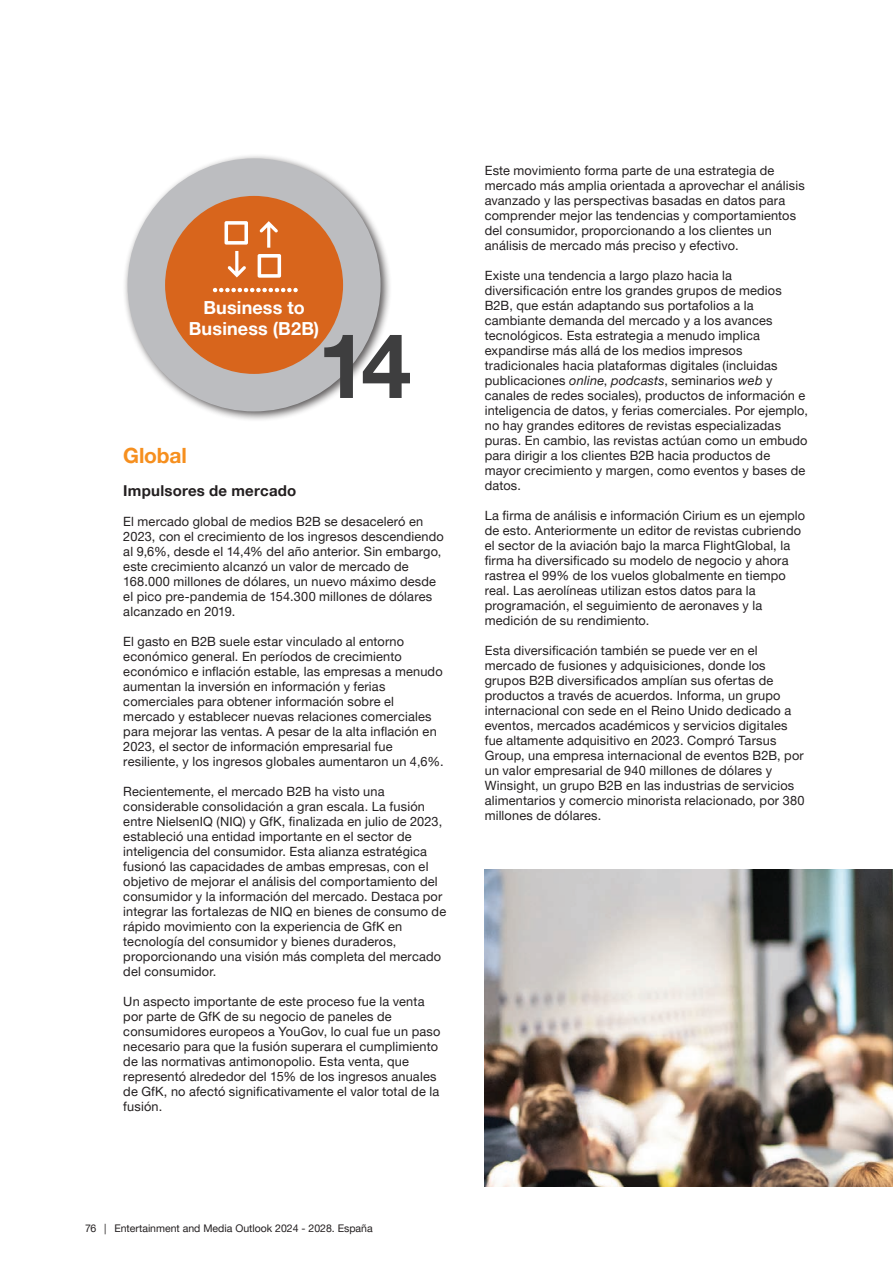
<style>
.page{position:relative;width:893px;height:1263px;background:#fff}
.page>*{position:absolute;margin:0;border:0;box-sizing:border-box;transform-origin:0 0}
.Number_-_72pt__Align_Left{font:700 90px "Helvetica Neue LT Pro";color:#3e3e3f}
.Texto_cuerpo{font:700 21px "Helvetica Neue LT Pro";letter-spacing:-.01em;color:#f68f1e}
.t1{font:700 18px/21px "Helvetica Neue LT Pro";letter-spacing:.01em;color:#fff;text-align:center}
.Texto_cuerpo-2{font:700 15px "Helvetica Neue LT Pro";letter-spacing:.015em;color:#231f20}
.Texto_cuerpo-3{font:12.75px/15px "Helvetica Neue LT Pro";letter-spacing:.015em;color:#231f20}
.t2{font:10.5px "Helvetica Neue LT Pro";color:#231f20}
.s1{font-style:italic}
</style>
<div class="page">
<img style="left:485px;top:869px;width:408px;height:317px">
<div style="left:122px;top:153px;width:270px;height:270px;background:#231f20;opacity:.75"></div>
<div style="left:128px;top:158px;width:253px;height:253px;background:#bcbdc0;border-radius:50%"></div>
<div style="left:165px;top:196px;width:178px;height:178px;background:#d8651c;border-radius:50%"></div>
<svg style="left:215px;top:288px;width:82px;height:4px"></svg>
<svg style="left:225px;top:221px;width:23px;height:24px"></svg>
<svg style="left:228px;top:251px;width:18px;height:26px"></svg>
<svg style="left:258px;top:254px;width:23px;height:24px"></svg>
<svg style="left:260px;top:221px;width:18px;height:27px"></svg>
<p class="t1" style="left:189px;top:296px;width:132px">Business to<br>Business (B2B)</p>
<p class="Number_-_72pt__Align_Left" style="left:318px;top:310px;width:95px">14</p>
<p class="Texto_cuerpo" style="left:123px;top:442px;width:65px">Global</p>
<p class="Texto_cuerpo-2" style="left:123px;top:481px;width:175px">Impulsores de mercado</p>
<p class="Texto_cuerpo-3" style="left:123px;top:514px;width:322px">El mercado global de medios B2B se desaceleró en 2023, con el crecimiento de los ingresos descendiendo al 9,6%, desde el 14,4% del año anterior. Sin embargo, este crecimiento alcanzó un valor de mercado de 168.000 millones de dólares, un nuevo máximo desde el pico pre-pandemia de 154.300 millones de dólares alcanzado en 2019.</p>
<p class="Texto_cuerpo-3" style="left:123px;top:634px;width:322px">El gasto en B2B suele estar vinculado al entorno económico general. En períodos de crecimiento económico e inflación estable, las empresas a menudo aumentan la inversión en información y ferias comerciales para obtener información sobre el mercado y establecer nuevas relaciones comerciales para mejorar las ventas. A pesar de la alta inflación en 2023, el sector de información empresarial fue resiliente, y los ingresos globales aumentaron un 4,6%.</p>
<p class="Texto_cuerpo-3" style="left:123px;top:784px;width:324px">Recientemente, el mercado B2B ha visto una considerable consolidación a gran escala. La fusión entre NielsenIQ (NIQ) y GfK, finalizada en julio de 2023, estableció una entidad importante en el sector de inteligencia del consumidor. Esta alianza estratégica fusionó las capacidades de ambas empresas, con el objetivo de mejorar el análisis del comportamiento del consumidor y la información del mercado. Destaca por integrar las fortalezas de NIQ en bienes de consumo de rápido movimiento con la experiencia de GfK en tecnología del consumidor y bienes duraderos, proporcionando una visión más completa del mercado del consumidor.</p>
<p class="Texto_cuerpo-3" style="left:123px;top:993px;width:319px">Un aspecto importante de este proceso fue la venta por parte de GfK de su negocio de paneles de consumidores europeos a YouGov, lo cual fue un paso necesario para que la fusión superara el cumplimiento de las normativas antimonopolio. Esta venta, que representó alrededor del 15% de los ingresos anuales de GfK, no afectó significativamente el valor total de la fusión.</p>
<p class="Texto_cuerpo-3" style="left:485px;top:162px;width:322px">Este movimiento forma parte de una estrategia de mercado más amplia orientada a aprovechar el análisis avanzado y las perspectivas basadas en datos para comprender mejor las tendencias y comportamientos del consumidor, proporcionando a los clientes un análisis de mercado más preciso y efectivo.</p>
<p class="Texto_cuerpo-3" style="left:485px;top:267px;width:325px">Existe una tendencia a largo plazo hacia la diversificación entre los grandes grupos de medios B2B, que están adaptando sus portafolios a la cambiante demanda del mercado y a los avances tecnológicos. Esta estrategia a menudo implica expandirse más allá de los medios impresos tradicionales hacia plataformas digitales (incluidas publicaciones <span class="s1">online</span>, <span class="s1">podcasts</span>, seminarios <span class="s1">web</span> y canales de redes sociales), productos de información e inteligencia de datos, y ferias comerciales. Por ejemplo, no hay grandes editores de revistas especializadas puras. En cambio, las revistas actúan como un embudo para dirigir a los clientes B2B hacia productos de mayor crecimiento y margen, como eventos y bases de datos.</p>
<p class="Texto_cuerpo-3" style="left:485px;top:507px;width:322px">La firma de análisis e información Cirium es un ejemplo de esto. Anteriormente un editor de revistas cubriendo el sector de la aviación bajo la marca FlightGlobal, la firma ha diversificado su modelo de negocio y ahora rastrea el 99% de los vuelos globalmente en tiempo real. Las aerolíneas utilizan estos datos para la programación, el seguimiento de aeronaves y la medición de su rendimiento.</p>
<p class="Texto_cuerpo-3" style="left:485px;top:642px;width:321px">Esta diversificación también se puede ver en el mercado de fusiones y adquisiciones, donde los grupos B2B diversificados amplían sus ofertas de productos a través de acuerdos. Informa, un grupo internacional con sede en el Reino Unido dedicado a eventos, mercados académicos y servicios digitales fue altamente adquisitivo en 2023. Compró Tarsus Group, una empresa internacional de eventos B2B, por un valor empresarial de 940 millones de dólares y Winsight, un grupo B2B en las industrias de servicios alimentarios y comercio minorista relacionado, por 380 millones de dólares.</p>
<p class="t2" style="left:85px;top:1222px;width:289px">76 | Entertainment and Media Outlook 2024 - 2028. España</p>
</div>
